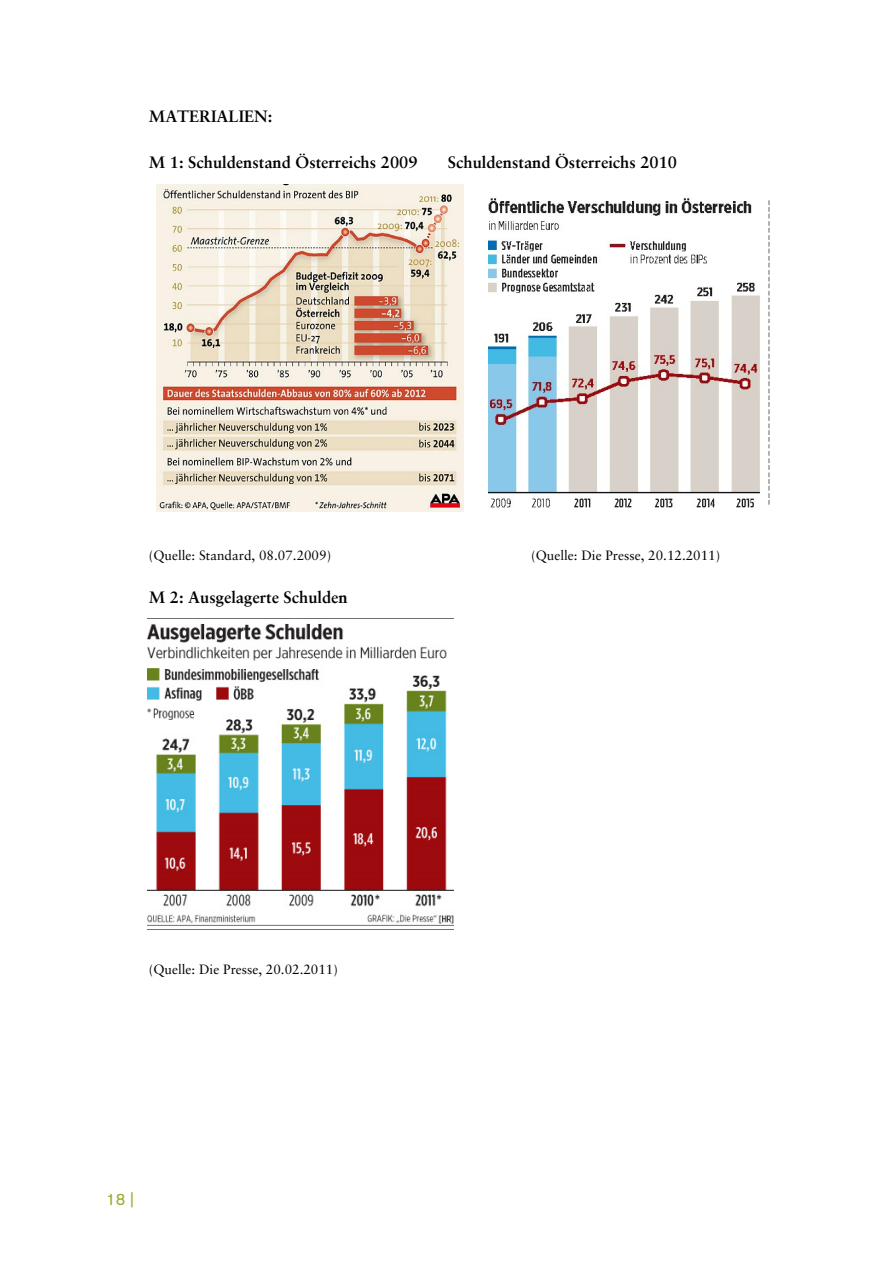
<style>
.page{position:relative;width:893px;height:1263px;background:#fff}
.page>*{position:absolute;margin:0;border:0;box-sizing:border-box;transform-origin:0 0}
.t1{font:700 16.5px "Sabon LT Pro";color:#000}
.t2{font:16.5px "Akzidenz Grotesk Pro";color:#92af2f}
.t3{font:13.5px "Sabon LT Pro";color:#000}
</style>
<div class="page">
<img style="left:157px;top:185px;width:307px;height:326px">
<img style="left:489px;top:198px;width:280px;height:310px">
<img style="left:147px;top:623px;width:307px;height:307px">
<p class="t1" style="left:149px;top:110px;width:125px">MATERIALIEN:</p>
<p class="t1" style="left:149px;top:155px;width:270px">M 1: Schuldenstand Österreichs 2009</p>
<p class="t1" style="left:448px;top:155px;width:231px">Schuldenstand Österreichs 2010</p>
<p class="t3" style="left:149px;top:550px;width:184px">(Quelle: Standard, 08.07.2009)</p>
<p class="t3" style="left:531px;top:550px;width:191px">(Quelle: Die Presse, 20.12.2011)</p>
<p class="t1" style="left:149px;top:591px;width:200px">M 2: Ausgelagerte Schulden</p>
<p class="t3" style="left:149px;top:963px;width:191px">(Quelle: Die Presse, 20.02.2011)</p>
<p class="t2" style="left:106px;top:1193px;width:29px">18 |</p>
</div>
